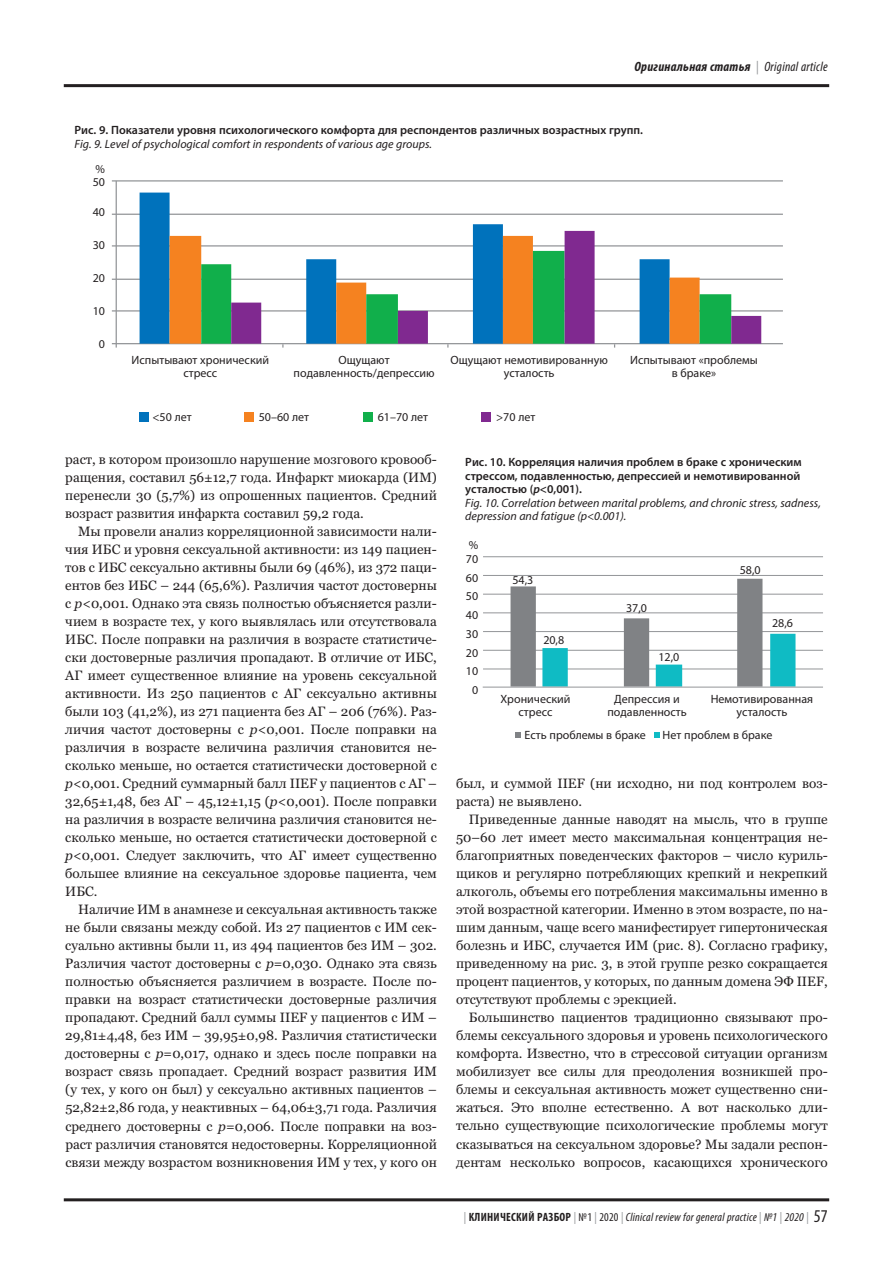
<style>
.page{position:relative;width:893px;height:1263px;background:#fff}
.page>*{position:absolute;margin:0;border:0;box-sizing:border-box;transform-origin:0 0}
.t1{font:13.5px/18px "Georgia";color:#231f20;text-align:justify}
.t2{font:italic 700 condensed 13.5px "Myriad Pro";letter-spacing:.02em;color:#231f20}
.t3{font:600 12px/13.5px "Myriad Pro";color:#231f20}
.t4{font:12px/13.5px "Myriad Pro";color:#231f20;text-align:center}
.t5{font:italic condensed 12px "Myriad Pro";letter-spacing:.02em;color:#231f20}
.t6{font:italic 12px "Myriad Pro";color:#231f20}
.s1{font-weight:400;font-style:normal;color:#939598}
.s2{font-weight:400}
.s3{font-style:italic}
.s4{font-weight:400;font-style:italic}
.s5{font-style:normal;color:#939598}
.s6{font-weight:700;font-style:normal}
.s7{font-style:normal}
.s8{font-style:normal;font-size:18px}
</style>
<div class="page">
<hr style="left:64px;top:1198px;width:765px;height:3px;background:#231f20">
<hr style="left:64px;top:84px;width:765px;height:3px;background:#231f20">
<hr style="left:483px;top:669px;width:340px;height:1px;background:#939598">
<hr style="left:483px;top:650px;width:340px;height:1px;background:#939598">
<hr style="left:483px;top:631px;width:340px;height:1px;background:#939598">
<hr style="left:483px;top:613px;width:340px;height:1px;background:#939598">
<hr style="left:483px;top:594px;width:340px;height:1px;background:#939598">
<hr style="left:483px;top:575px;width:340px;height:1px;background:#939598">
<hr style="left:483px;top:556px;width:340px;height:1px;background:#939598">
<svg style="left:511px;top:579px;width:284px;height:108px"></svg>
<hr style="left:483px;top:687px;width:340px;height:1px;background:#939598">
<svg style="left:515px;top:732px;width:6px;height:6px"></svg>
<svg style="left:655px;top:732px;width:5px;height:6px"></svg>
<hr style="left:112px;top:343px;width:671px;height:1px;background:#939598">
<hr style="left:112px;top:310px;width:671px;height:2px;background:#939598">
<hr style="left:112px;top:279px;width:671px;height:1px;background:#939598">
<hr style="left:112px;top:245px;width:671px;height:2px;background:#939598">
<hr style="left:112px;top:214px;width:671px;height:1px;background:#939598">
<hr style="left:112px;top:180px;width:671px;height:2px;background:#939598">
<svg style="left:140px;top:193px;width:530px;height:151px"></svg>
<svg style="left:170px;top:236px;width:61px;height:108px;fill:#f58220"></svg>
<svg style="left:201px;top:251px;width:30px;height:93px;fill:#11af4b"></svg>
<svg style="left:231px;top:231px;width:530px;height:113px"></svg>
<hr style="left:116px;top:181px;width:1px;height:167px;background:#939598">
<div style="left:140px;top:413px;width:9px;height:9px;background:#0072bc"></div>
<div style="left:244px;top:413px;width:10px;height:9px;background:#f58220"></div>
<div style="left:363px;top:413px;width:9px;height:9px;background:#11af4b"></div>
<div style="left:482px;top:413px;width:9px;height:9px;background:#802990"></div>
<p class="t2" style="left:634px;top:62px;width:195px">Оригинальная статья <span class="s1">|</span> <span class="s2">original article</span></p>
<p class="t3" style="left:75px;top:125px;width:570px">Рис. 9. Показатели уровня психологического комфорта для респондентов различных возрастных групп.</p>
<p class="t6" style="left:75px;top:139px;width:359px">Fig. 9. Level of psychological comfort in respondents of various age groups.</p>
<p class="t4" style="left:93px;top:163px;width:14px;text-align:left">%<br>50</p>
<p class="t4" style="left:93px;top:206px;width:14px">40</p>
<p class="t4" style="left:93px;top:239px;width:14px">30</p>
<p class="t4" style="left:93px;top:272px;width:14px">20</p>
<p class="t4" style="left:93px;top:305px;width:14px">10</p>
<p class="t4" style="left:99px;top:338px;width:8px">0</p>
<p class="t4" style="left:132px;top:354px;width:139px">Испытывают хронический стресс</p>
<p class="t4" style="left:294px;top:354px;width:142px">Ощущают подавленность/депрессию</p>
<p class="t4" style="left:451px;top:354px;width:159px">Ощущают немотивированную усталость</p>
<p class="t4" style="left:630px;top:354px;width:129px">Испытывают «проблемы в браке»</p>
<p class="t4" style="left:152px;top:411px;width:41px">&lt;50 лет</p>
<p class="t4" style="left:259px;top:411px;width:52px">50–60 лет</p>
<p class="t4" style="left:378px;top:411px;width:52px">61–70 лет</p>
<p class="t4" style="left:496px;top:411px;width:41px">&gt;70 лет</p>
<p class="t1" style="left:65px;top:451px;width:373px">РАСТ, В КОТОРОМ ПРОИЗОШЛО НАРУШЕНИЕ МОЗГОВОГО КРОВООБ-РАЩЕНИЯ, СОСТАВИЛ 56±12,7 ГОДА. ИНФАРКТ МИОКАРДА (ИМ)<br>ПЕРЕНЕСЛИ 30 (5,7%) ИЗ ОПРОШЕННЫХ ПАЦИЕНТОВ. СРЕДНИЙ ВОЗРАСТ РАЗВИТИЯ ИНФАРКТА СОСТАВИЛ 59,2 ГОДА.</p>
<p class="t1" style="left:65px;top:523px;width:373px;text-indent:13px">МЫ ПРОВЕЛИ АНАЛИЗ КОРРЕЛЯЦИОННОЙ ЗАВИСИМОСТИ НАЛИ-ЧИЯ ИБС И УРОВНЯ СЕКСУАЛЬНОЙ АКТИВНОСТИ: ИЗ 149 ПАЦИЕН-ТОВ С ИБС СЕКСУАЛЬНО АКТИВНЫ БЫЛИ 69 (46%), ИЗ 372 ПАЦИ-ЕНТОВ БЕЗ ИБС – 244 (65,6%). РАЗЛИЧИЯ ЧАСТОТ ДОСТОВЕРНЫ С <span class="s3">p</span>&lt;0,001. ОДНАКО ЭТА СВЯЗЬ ПОЛНОСТЬЮ ОБЪЯСНЯЕТСЯ РАЗЛИ-ЧИЕМ В ВОЗРАСТЕ ТЕХ, У КОГО ВЫЯВЛЯЛАСЬ ИЛИ ОТСУТСТВОВАЛА ИБС. ПОСЛЕ ПОПРАВКИ НА РАЗЛИЧИЯ В ВОЗРАСТЕ СТАТИСТИЧЕ-СКИ ДОСТОВЕРНЫЕ РАЗЛИЧИЯ ПРОПАДАЮТ. В ОТЛИЧИЕ ОТ ИБС, АГ ИМЕЕТ СУЩЕСТВЕННОЕ ВЛИЯНИЕ НА УРОВЕНЬ СЕКСУАЛЬНОЙ АКТИВНОСТИ. ИЗ 250 ПАЦИЕНТОВ С АГ СЕКСУАЛЬНО АКТИВНЫ БЫЛИ 103 (41,2%), ИЗ 271 ПАЦИЕНТА БЕЗ АГ – 206 (76%). РАЗ-ЛИЧИЯ ЧАСТОТ ДОСТОВЕРНЫ С <span class="s3">p</span>&lt;0,001. ПОСЛЕ ПОПРАВКИ НА РАЗЛИЧИЯ В ВОЗРАСТЕ ВЕЛИЧИНА РАЗЛИЧИЯ СТАНОВИТСЯ НЕ-СКОЛЬКО МЕНЬШЕ, НО ОСТАЕТСЯ СТАТИСТИЧЕСКИ ДОСТОВЕРНОЙ С <span class="s3">p</span>&lt;0,001. СРЕДНИЙ СУММАРНЫЙ БАЛЛ IIEF У ПАЦИЕНТОВ С АГ – 32,65±1,48, БЕЗ АГ – 45,12±1,15 (<span class="s3">p</span>&lt;0,001). ПОСЛЕ ПОПРАВКИ НА РАЗЛИЧИЯ В ВОЗРАСТЕ ВЕЛИЧИНА РАЗЛИЧИЯ СТАНОВИТСЯ НЕ-СКОЛЬКО МЕНЬШЕ, НО ОСТАЕТСЯ СТАТИСТИЧЕСКИ ДОСТОВЕРНОЙ С <span class="s3">p</span>&lt;0,001. СЛЕДУЕТ ЗАКЛЮЧИТЬ, ЧТО АГ ИМЕЕТ СУЩЕСТВЕННО БОЛЬШЕЕ ВЛИЯНИЕ НА СЕКСУАЛЬНОЕ ЗДОРОВЬЕ ПАЦИЕНТА, ЧЕМ ИБС.</p>
<p class="t1" style="left:65px;top:901px;width:373px;text-indent:13px">НАЛИЧИЕ ИМ В АНАМНЕЗЕ И СЕКСУАЛЬНАЯ АКТИВНОСТЬ ТАКЖЕ НЕ БЫЛИ СВЯЗАНЫ МЕЖДУ СОБОЙ. ИЗ 27 ПАЦИЕНТОВ С ИМ СЕК-СУАЛЬНО АКТИВНЫ БЫЛИ 11, ИЗ 494 ПАЦИЕНТОВ БЕЗ ИМ – 302.<br>РАЗЛИЧИЯ ЧАСТОТ ДОСТОВЕРНЫ С <span class="s3">p</span>=0,030. ОДНАКО ЭТА СВЯЗЬ ПОЛНОСТЬЮ ОБЪЯСНЯЕТСЯ РАЗЛИЧИЕМ В ВОЗРАСТЕ. ПОСЛЕ ПО-ПРАВКИ НА ВОЗРАСТ СТАТИСТИЧЕСКИ ДОСТОВЕРНЫЕ РАЗЛИЧИЯ ПРОПАДАЮТ. СРЕДНИЙ БАЛЛ СУММЫ IIEF У ПАЦИЕНТОВ С ИМ – 29,81±4,48, БЕЗ ИМ – 39,95±0,98. РАЗЛИЧИЯ СТАТИСТИЧЕСКИ ДОСТОВЕРНЫ С <span class="s3">p</span>=0,017, ОДНАКО И ЗДЕСЬ ПОСЛЕ ПОПРАВКИ НА ВОЗРАСТ СВЯЗЬ ПРОПАДАЕТ. СРЕДНИЙ ВОЗРАСТ РАЗВИТИЯ ИМ (У ТЕХ, У КОГО ОН БЫЛ) У СЕКСУАЛЬНО АКТИВНЫХ ПАЦИЕНТОВ – 52,82±2,86 ГОДА, У НЕАКТИВНЫХ – 64,06±3,71 ГОДА. РАЗЛИЧИЯ СРЕДНЕГО ДОСТОВЕРНЫ С <span class="s3">p</span>=0,006. ПОСЛЕ ПОПРАВКИ НА ВОЗ-РАСТ РАЗЛИЧИЯ СТАНОВЯТСЯ НЕДОСТОВЕРНЫ. КОРРЕЛЯЦИОННОЙ СВЯЗИ МЕЖДУ ВОЗРАСТОМ ВОЗНИКНОВЕНИЯ ИМ У ТЕХ, У КОГО ОН</p>
<p class="t3" style="left:465px;top:456px;width:357px">Рис. 10. Корреляция наличия проблем в браке с хроническим стрессом, подавленностью, депрессией и немотивированной усталостью (<span class="s3">p</span>&lt;0,001).<br><span class="s4">Fig. 10. Correlation between marital problems, and chronic stress, sadness, depression and fatigue (p&lt;0.001).</span></p>
<p class="t4" style="left:466px;top:539px;width:14px;text-align:left">%<br>70</p>
<p class="t4" style="left:466px;top:569px;width:14px;line-height:18.8px">60<br>50<br>40<br>30<br>20<br>10<br>0</p>
<p class="t4" style="left:512px;top:574px;width:22px">54,3</p>
<p class="t4" style="left:543px;top:634px;width:22px">20,8</p>
<p class="t4" style="left:626px;top:602px;width:22px">37,0</p>
<p class="t4" style="left:658px;top:651px;width:22px">12,0</p>
<p class="t4" style="left:740px;top:564px;width:22px">58,0</p>
<p class="t4" style="left:772px;top:617px;width:22px">28,6</p>
<p class="t4" style="left:500px;top:693px;width:72px">Хронический стресс</p>
<p class="t4" style="left:607px;top:693px;width:81px">Депрессия и подавленность</p>
<p class="t4" style="left:711px;top:693px;width:104px">Немотивированная усталость</p>
<p class="t4" style="left:524px;top:729px;width:123px">Есть проблемы в браке</p>
<p class="t4" style="left:663px;top:729px;width:111px">Нет проблем в браке</p>
<p class="t1" style="left:456px;top:775px;width:373px">БЫЛ, И СУММОЙ IIEF (НИ ИСХОДНО, НИ ПОД КОНТРОЛЕМ ВОЗ-<br>РАСТА) НЕ ВЫЯВЛЕНО.</p>
<p class="t1" style="left:456px;top:811px;width:373px;text-indent:13px">ПРИВЕДЕННЫЕ ДАННЫЕ НАВОДЯТ НА МЫСЛЬ, ЧТО В ГРУППЕ 50–60 ЛЕТ ИМЕЕТ МЕСТО МАКСИМАЛЬНАЯ КОНЦЕНТРАЦИЯ НЕ-БЛАГОПРИЯТНЫХ ПОВЕДЕНЧЕСКИХ ФАКТОРОВ – ЧИСЛО КУРИЛЬ-ЩИКОВ И РЕГУЛЯРНО ПОТРЕБЛЯЮЩИХ КРЕПКИЙ И НЕКРЕПКИЙ АЛКОГОЛЬ, ОБЪЕМЫ ЕГО ПОТРЕБЛЕНИЯ МАКСИМАЛЬНЫ ИМЕННО В ЭТОЙ ВОЗРАСТНОЙ КАТЕГОРИИ. ИМЕННО В ЭТОМ ВОЗРАСТЕ, ПО НА-ШИМ ДАННЫМ, ЧАЩЕ ВСЕГО МАНИФЕСТИРУЕТ ГИПЕРТОНИЧЕСКАЯ БОЛЕЗНЬ И ИБС, СЛУЧАЕТСЯ ИМ (РИС. 8). СОГЛАСНО ГРАФИКУ, ПРИВЕДЕННОМУ НА РИС. 3, В ЭТОЙ ГРУППЕ РЕЗКО СОКРАЩАЕТСЯ ПРОЦЕНТ ПАЦИЕНТОВ, У КОТОРЫХ, ПО ДАННЫМ ДОМЕНА ЭФ IIEF, ОТСУТСТВУЮТ ПРОБЛЕМЫ С ЭРЕКЦИЕЙ.</p>
<p class="t1" style="left:456px;top:1009px;width:373px;text-indent:13px">БОЛЬШИНСТВО ПАЦИЕНТОВ ТРАДИЦИОННО СВЯЗЫВАЮТ ПРО-БЛЕМЫ СЕКСУАЛЬНОГО ЗДОРОВЬЯ И УРОВЕНЬ ПСИХОЛОГИЧЕСКОГО КОМФОРТА. ИЗВЕСТНО, ЧТО В СТРЕССОВОЙ СИТУАЦИИ ОРГАНИЗМ МОБИЛИЗУЕТ ВСЕ СИЛЫ ДЛЯ ПРЕОДОЛЕНИЯ ВОЗНИКШЕЙ ПРО-БЛЕМЫ И СЕКСУАЛЬНАЯ АКТИВНОСТЬ МОЖЕТ СУЩЕСТВЕННО СНИ-ЖАТЬСЯ. ЭТО ВПОЛНЕ ЕСТЕСТВЕННО. А ВОТ НАСКОЛЬКО ДЛИ-ТЕЛЬНО СУЩЕСТВУЮЩИЕ ПСИХОЛОГИЧЕСКИЕ ПРОБЛЕМЫ МОГУТ СКАЗЫВАТЬСЯ НА СЕКСУАЛЬНОМ ЗДОРОВЬЕ? МЫ ЗАДАЛИ РЕСПОН-ДЕНТАМ НЕСКОЛЬКО ВОПРОСОВ, КАСАЮЩИХСЯ ХРОНИЧЕСКОГО</p>
<p class="t5" style="left:464px;top:1212px;width:365px"><span class="s5">|</span> <span class="s6">КлиниЧеСКиЙ раЗБор</span> <span class="s5">|</span> <span class="s7">№1</span> <span class="s5">|</span> <span class="s7">2020</span> <span class="s5">|</span> Clinical review for general practice <span class="s5">|</span> №1 <span class="s5">|</span> 2020 <span class="s5">|</span> <span class="s8">57</span></p>
</div>
